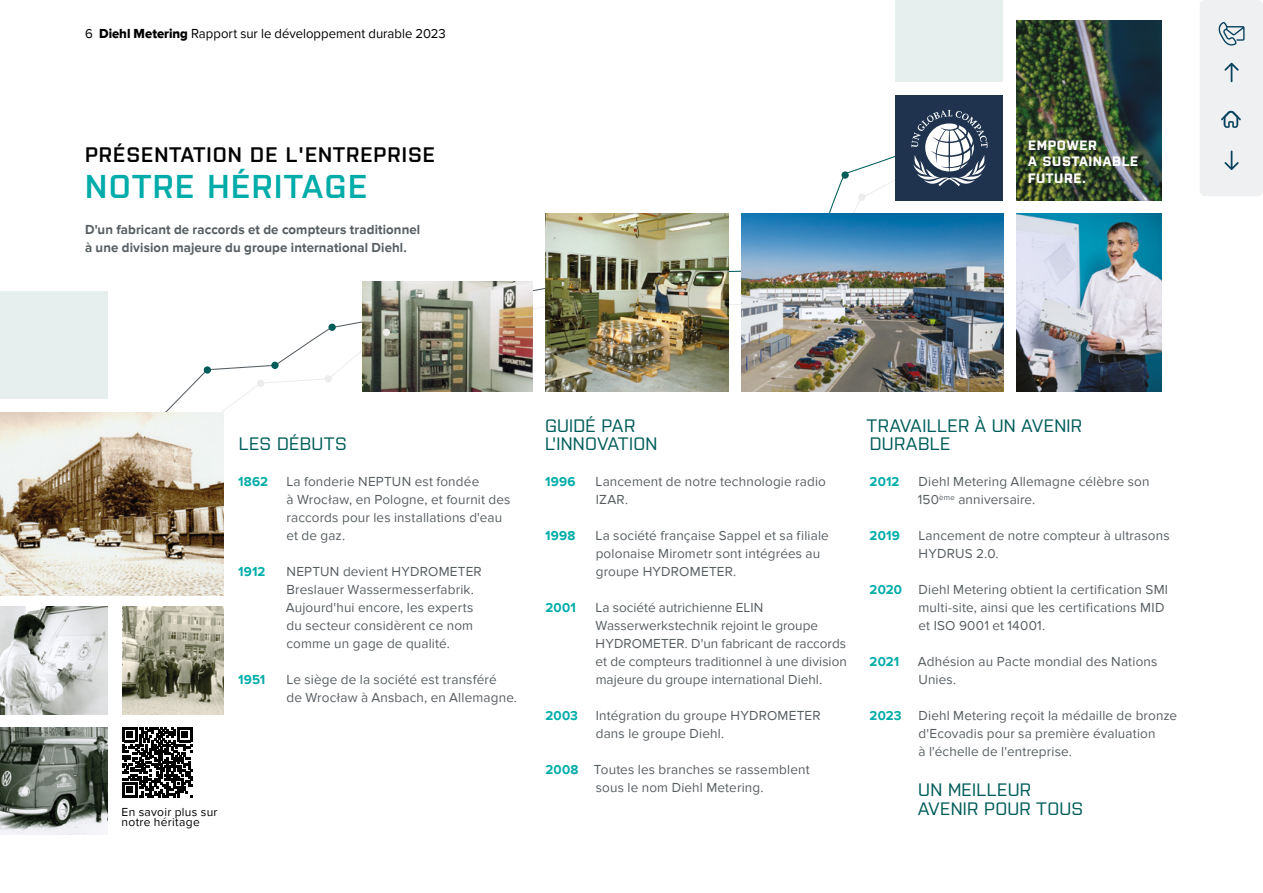
<style>
.page{position:relative;width:1263px;height:893px;background:#fff}
.page>*{position:absolute;margin:0;border:0;box-sizing:border-box;transform-origin:0 0}
.t1{font:600 33px "Purista";letter-spacing:.05em;color:#00aca9}
.t2{font:600 21px "Purista";letter-spacing:.05em;color:#000}
.t3{font:18px/18px "Purista";letter-spacing:.015em;color:#005d5a}
.t4{font:13.5px/18px "Proxima Nova";letter-spacing:.01em;color:#575e62}
.t5{font:700 13.5px/18px "Proxima Nova";letter-spacing:.01em;color:#575e62}
.t6{font:700 13.5px "Proxima Nova";letter-spacing:.01em;color:#00aca9}
.t7{font:13.5px "Proxima Nova";letter-spacing:.005em;color:#000}
.t8{font:700 13.5px/16.2px "Purista";letter-spacing:.05em;color:#fff}
.t9{font:12px/10.5px "Proxima Nova";letter-spacing:.025em;color:#000}
.s1{font-family:"Proxima Nova Extrabld"}
</style>
<div class="page">
<svg style="left:217px;top:293px;width:415px;height:119px"></svg>
<img style="left:1016px;top:20px;width:146px;height:181px">
<div style="left:896px;top:95px;width:107px;height:106px;background:#1f334f"></div>
<svg style="left:606px;top:110px;width:381px;height:187px"></svg>
<img style="left:122px;top:606px;width:102px;height:108px">
<img style="left:363px;top:282px;width:169px;height:109px">
<img style="left:0;top:606px;width:107px;height:108px">
<img style="left:0;top:727px;width:107px;height:108px">
<div style="left:204px;top:366px;width:7px;height:8px;background:#005d5a;border-radius:50%"></div>
<div style="left:257px;top:380px;width:7px;height:7px;background:#ededed;border-radius:50%"></div>
<div style="left:271px;top:362px;width:8px;height:7px;background:#005d5a;border-radius:50%"></div>
<div style="left:324px;top:375px;width:8px;height:7px;background:#ededed;border-radius:50%"></div>
<div style="left:328px;top:324px;width:8px;height:7px;background:#005d5a;border-radius:50%"></div>
<div style="left:383px;top:329px;width:7px;height:7px;background:#ededed;border-radius:50%"></div>
<div style="left:858px;top:193px;width:7px;height:8px;background:#ededed;border-radius:50%"></div>
<div style="left:841px;top:171px;width:8px;height:8px;background:#005d5a;border-radius:50%"></div>
<div style="left:0;top:291px;width:107px;height:107px;background:#e6efee"></div>
<div style="left:895px;top:0;width:108px;height:81px;background:#e6efee"></div>
<img style="left:741px;top:214px;width:262px;height:177px">
<img style="left:1016px;top:214px;width:146px;height:177px">
<svg style="left:122px;top:727px;width:70px;height:70px"></svg>
<img style="left:546px;top:214px;width:182px;height:177px">
<img style="left:0;top:412px;width:224px;height:183px">
<div style="left:1200px;top:0;width:63px;height:196px;background:#eff0f1;border-radius:5px"></div>
<svg style="left:1221px;top:110px;width:20px;height:18px"></svg>
<svg style="left:1218px;top:22px;width:26px;height:24px"></svg>
<svg style="left:1224px;top:151px;width:15px;height:19px"></svg>
<svg style="left:1224px;top:63px;width:15px;height:19px"></svg>
<p class="t7" style="left:85px;top:26px;width:362px">6 <span class="s1">Diehl Metering</span> Rapport sur le développement durable 2023</p>
<h2 class="t2" style="left:85px;top:139px;width:351px">PRÉSENTATION DE L'ENTREPRISE</h2>
<h1 class="t1" style="left:85px;top:162px;width:284px">NOTRE HÉRITAGE</h1>
<p class="t5" style="left:85px;top:221px;width:337px">D'un fabricant de raccords et de compteurs traditionnel à une division majeure du groupe international Diehl.</p>
<p class="t8" style="left:1028px;top:136px;width:111px">EMPOWER<br>A SUSTAINABLE<br>FUTURE.</p>
<h3 class="t3" style="left:239px;top:435px;width:110px">LES DÉBUTS</h3>
<p class="t4" style="left:286px;top:473px;width:226px">La fonderie NEPTUN est fondée<br>à Wrocław, en Pologne, et fournit des raccords pour les installations d'eau et de gaz.</p>
<p class="t4" style="left:286px;top:563px;width:197px">NEPTUN devient HYDROMETER<br>Breslauer Wassermesserfabrik.<br>Aujourd'hui encore, les experts du secteur considèrent ce nom comme un gage de qualité.</p>
<p class="t4" style="left:286px;top:671px;width:232px">Le siège de la société est transféré<br>de Wrocław à Ansbach, en Allemagne.</p>
<p class="t6" style="left:238px;top:474px;width:31px">1862</p>
<p class="t6" style="left:238px;top:564px;width:29px">1912</p>
<p class="t6" style="left:238px;top:672px;width:29px">1951</p>
<p class="t9" style="left:122px;top:807px;width:97px">En savoir plus sur notre héritage</p>
<h3 class="t3" style="left:545px;top:417px;width:114px">GUIDÉ PAR<br>L'INNOVATION</h3>
<p class="t4" style="left:596px;top:473px;width:232px">Lancement de notre technologie radio<br>IZAR.</p>
<p class="t4" style="left:596px;top:527px;width:235px">La société française Sappel et sa filiale polonaise Mirometr sont intégrées au groupe HYDROMETER.</p>
<p class="t4" style="left:595px;top:599px;width:253px">La société autrichienne ELIN Wasserwerkstechnik rejoint le groupe HYDROMETER. D'un fabricant de raccords et de compteurs traditionnel à une division majeure du groupe international Diehl.</p>
<p class="t4" style="left:596px;top:707px;width:226px">Intégration du groupe HYDROMETER dans le groupe Diehl.</p>
<p class="t4" style="left:594px;top:761px;width:217px">Toutes les branches se rassemblent sous le nom Diehl Metering.</p>
<p class="t6" style="left:545px;top:474px;width:32px">1996</p>
<p class="t6" style="left:545px;top:528px;width:32px">1998</p>
<p class="t6" style="left:545px;top:600px;width:32px">2001</p>
<p class="t6" style="left:545px;top:708px;width:34px">2003</p>
<p class="t6" style="left:545px;top:762px;width:34px">2008</p>
<h3 class="t3" style="left:867px;top:417px;width:217px">TRAVAILLER À UN AVENIR<br>DURABLE</h3>
<p class="t6" style="left:869px;top:474px;width:31px">2012</p>
<p class="t6" style="left:869px;top:528px;width:32px">2019</p>
<p class="t6" style="left:869px;top:582px;width:34px">2020</p>
<p class="t6" style="left:869px;top:654px;width:31px">2021</p>
<p class="t6" style="left:869px;top:708px;width:34px">2023</p>
<p class="t4" style="left:918px;top:473px;width:233px">Diehl Metering Allemagne célèbre son<br>150<sup>ème</sup> anniversaire.</p>
<p class="t4" style="left:918px;top:527px;width:253px">Lancement de notre compteur à ultrasons<br>HYDRUS 2.0.</p>
<p class="t4" style="left:918px;top:581px;width:251px">Diehl Metering obtient la certification SMI multi-site, ainsi que les certifications MID et ISO 9001 et 14001.</p>
<p class="t4" style="left:918px;top:653px;width:241px">Adhésion au Pacte mondial des Nations<br>Unies.</p>
<p class="t4" style="left:918px;top:707px;width:260px">Diehl Metering reçoit la médaille de bronze d'Ecovadis pour sa première évaluation<br>à l'échelle de l'entreprise.</p>
<h3 class="t3" style="left:918px;top:780px;width:167px;line-height:18.9px">UN MEILLEUR<br>AVENIR POUR TOUS</h3>
</div>
